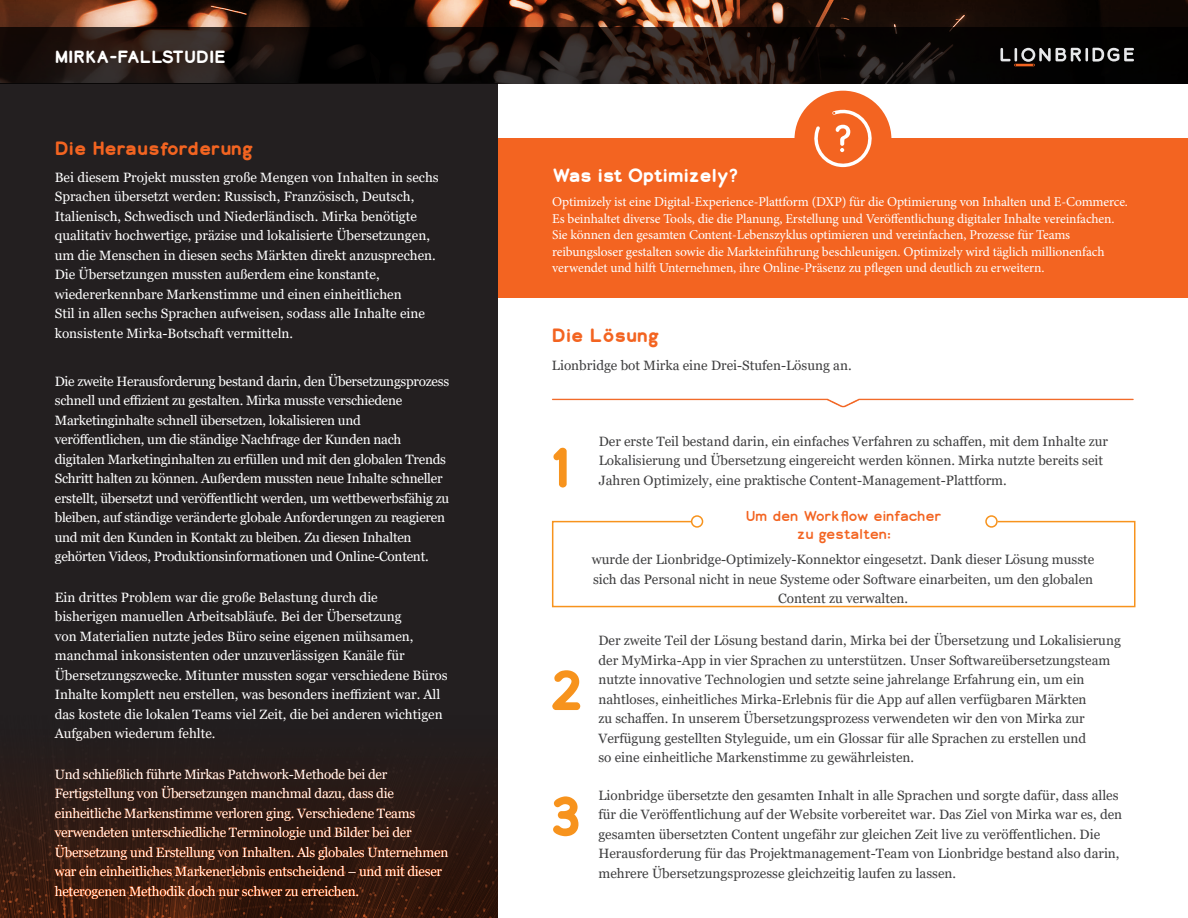
<style>
.page{position:relative;width:1188px;height:918px;background:#fff}
.page>*{position:absolute;margin:0;border:0;box-sizing:border-box;transform-origin:0 0}
.t1{font:700 54px "Lionbridge Sans";color:#f7931d}
.t2{font:700 18px "Lionbridge Sans";letter-spacing:-.03em;color:#f36421}
.t3{font:700 18px "Lionbridge Sans";color:#fff}
.t4{font:700 18px "Lionbridge Sans";color:#f36421}
.t5{font:700 16.5px "Lionbridge Sans";color:#fff}
.t6{font:13.5px/19.5px "Georgia";color:#3e3e3f}
.t7{font:13.5px/19.5px "Georgia";letter-spacing:-.02em;color:#fff}
.t8{font:13.5px/19.5px "Georgia";color:#fff}
.t9{font:13.5px/16.5px "Minion Pro";letter-spacing:-.01em;color:#fff}
.t10{font:13.5px/18px "Lionbridge Sans";color:#f36421;text-align:center}
</style>
<div class="page">
<div style="left:498px;top:138px;width:690px;height:160px;background:#f36421"></div>
<div style="left:0;top:83px;width:498px;height:835px;background:#231f20"></div>
<svg style="left:0;top:0;width:1188px;height:27px;background:#4b2d1f"></svg>
<svg style="left:0;top:27px;width:1188px;height:56px;background:#160f0d"></svg>
<svg style="left:1000px;top:48px;width:134px;height:18px;background:#4e4b4a"></svg>
<svg style="left:551px;top:520px;width:585px;height:88px"></svg>
<div style="left:691px;top:515px;width:12px;height:13px;border:2px solid #f7931d;border-radius:50%"></div>
<div style="left:985px;top:515px;width:13px;height:13px;border:2px solid #f7931d;border-radius:50%"></div>
<img style="left:552px;top:398px;width:582px;height:10px">
<svg style="left:0;top:760px;width:498px;height:158px;fill:#2d1a12"></svg>
<div style="left:795px;top:91px;width:96px;height:97px;background:#f36421;border-radius:50%"></div>
<svg style="left:814px;top:109px;width:58px;height:58px"></svg>
<p class="t5" style="left:55px;top:45px;width:172px">MIRKA-FALLSTUDIE</p>
<p class="t2" style="left:55px;top:135px;width:201px">Die Herausforderung</p>
<p class="t8" style="left:55px;top:167px;width:385px">Bei diesem Projekt mussten große Mengen von Inhalten in sechs Sprachen übersetzt werden: Russisch, Französisch, Deutsch, Italienisch, Schwedisch und Niederländisch. Mirka benötigte qualitativ hochwertige, präzise und lokalisierte Übersetzungen, um die Menschen in diesen sechs Märkten direkt anzusprechen.<br>Die Übersetzungen mussten außerdem eine konstante, wiedererkennbare Markenstimme und einen einheitlichen<br>Stil in allen sechs Sprachen aufweisen, sodass alle Inhalte eine konsistente Mirka-Botschaft vermitteln.</p>
<p class="t7" style="left:55px;top:371px;width:396px">Die zweite Herausforderung bestand darin, den Übersetzungsprozess schnell und effizient zu gestalten. Mirka musste verschiedene Marketinginhalte schnell übersetzen, lokalisieren und veröffentlichen, um die ständige Nachfrage der Kunden nach digitalen Marketinginhalten zu erfüllen und mit den globalen Trends Schritt halten zu können. Außerdem mussten neue Inhalte schneller erstellt, übersetzt und veröffentlicht werden, um wettbewerbsfähig zu bleiben, auf ständige veränderte globale Anforderungen zu reagieren und mit den Kunden in Kontakt zu bleiben. Zu diesen Inhalten gehörten Videos, Produktionsinformationen und Online-Content.</p>
<p class="t8" style="left:55px;top:587px;width:394px">Ein drittes Problem war die große Belastung durch die<br>bisherigen manuellen Arbeitsabläufe. Bei der Übersetzung<br>von Materialien nutzte jedes Büro seine eigenen mühsamen, manchmal inkonsistenten oder unzuverlässigen Kanäle für Übersetzungszwecke. Mitunter mussten sogar verschiedene Büros Inhalte komplett neu erstellen, was besonders ineffizient war. All das kostete die lokalen Teams viel Zeit, die bei anderen wichtigen Aufgaben wiederum fehlte.</p>
<p class="t7" style="left:55px;top:764px;width:395px">Und schließlich führte Mirkas Patchwork-Methode bei der Fertigstellung von Übersetzungen manchmal dazu, dass die einheitliche Markenstimme verloren ging. Verschiedene Teams verwendeten unterschiedliche Terminologie und Bilder bei der Übersetzung und Erstellung von Inhalten. Als globales Unternehmen war ein einheitliches Markenerlebnis entscheidend – und mit dieser heterogenen Methodik doch nur schwer zu erreichen.</p>
<p class="t3" style="left:552px;top:163px;width:187px">Was ist Optimizely?</p>
<p class="t9" style="left:552px;top:194px;width:577px">Optimizely ist eine Digital-Experience-Plattform (DXP) für die Optimierung von Inhalten und E-Commerce.<br>Es beinhaltet diverse Tools, die die Planung, Erstellung und Veröffentlichung digitaler Inhalte vereinfachen.<br>Sie können den gesamten Content-Lebenszyklus optimieren und vereinfachen, Prozesse für Teams reibungsloser gestalten sowie die Markteinführung beschleunigen. Optimizely wird täglich millionenfach verwendet und hilft Unternehmen, ihre Online-Präsenz zu pflegen und deutlich zu erweitern.</p>
<p class="t4" style="left:552px;top:322px;width:109px">Die Lösung</p>
<p class="t6" style="left:552px;top:356px;width:301px">Lionbridge bot Mirka eine Drei-Stufen-Lösung an.</p>
<p class="t1" style="left:549px;top:429px;width:23px">1</p>
<p class="t6" style="left:599px;top:432px;width:511px">Der erste Teil bestand darin, ein einfaches Verfahren zu schaffen, mit dem Inhalte zur<br>Lokalisierung und Übersetzung eingereicht werden können. Mirka nutzte bereits seit<br>Jahren Optimizely, eine praktische Content-Management-Plattform.</p>
<p class="t10" style="left:746px;top:507px;width:197px">Um den Workflow einfacher zu gestalten:</p>
<p class="t6" style="left:592px;top:550px;width:504px;text-align:center">wurde der Lionbridge-Optimizely-Konnektor eingesetzt. Dank dieser Lösung musste sich das Personal nicht in neue Systeme oder Software einarbeiten, um den globalen<br>Content zu verwalten.</p>
<p class="t1" style="left:548px;top:652px;width:39px">2</p>
<p class="t1" style="left:549px;top:778px;width:34px">3</p>
<p class="t6" style="left:598px;top:631px;width:524px">Der zweite Teil der Lösung bestand darin, Mirka bei der Übersetzung und Lokalisierung der MyMirka-App in vier Sprachen zu unterstützen. Unser Softwareübersetzungsteam nutzte innovative Technologien und setzte seine jahrelange Erfahrung ein, um ein nahtloses, einheitliches Mirka-Erlebnis für die App auf allen verfügbaren Märkten<br>zu schaffen. In unserem Übersetzungsprozess verwendeten wir den von Mirka zur Verfügung gestellten Styleguide, um ein Glossar für alle Sprachen zu erstellen und<br>so eine einheitliche Markenstimme zu gewährleisten.</p>
<p class="t6" style="left:598px;top:786px;width:525px">Lionbridge übersetzte den gesamten Inhalt in alle Sprachen und sorgte dafür, dass alles für die Veröffentlichung auf der Website vorbereitet war. Das Ziel von Mirka war es, den gesamten übersetzten Content ungefähr zur gleichen Zeit live zu veröffentlichen. Die Herausforderung für das Projektmanagement-Team von Lionbridge bestand also darin, mehrere Übersetzungsprozesse gleichzeitig laufen zu lassen.</p>
</div>
